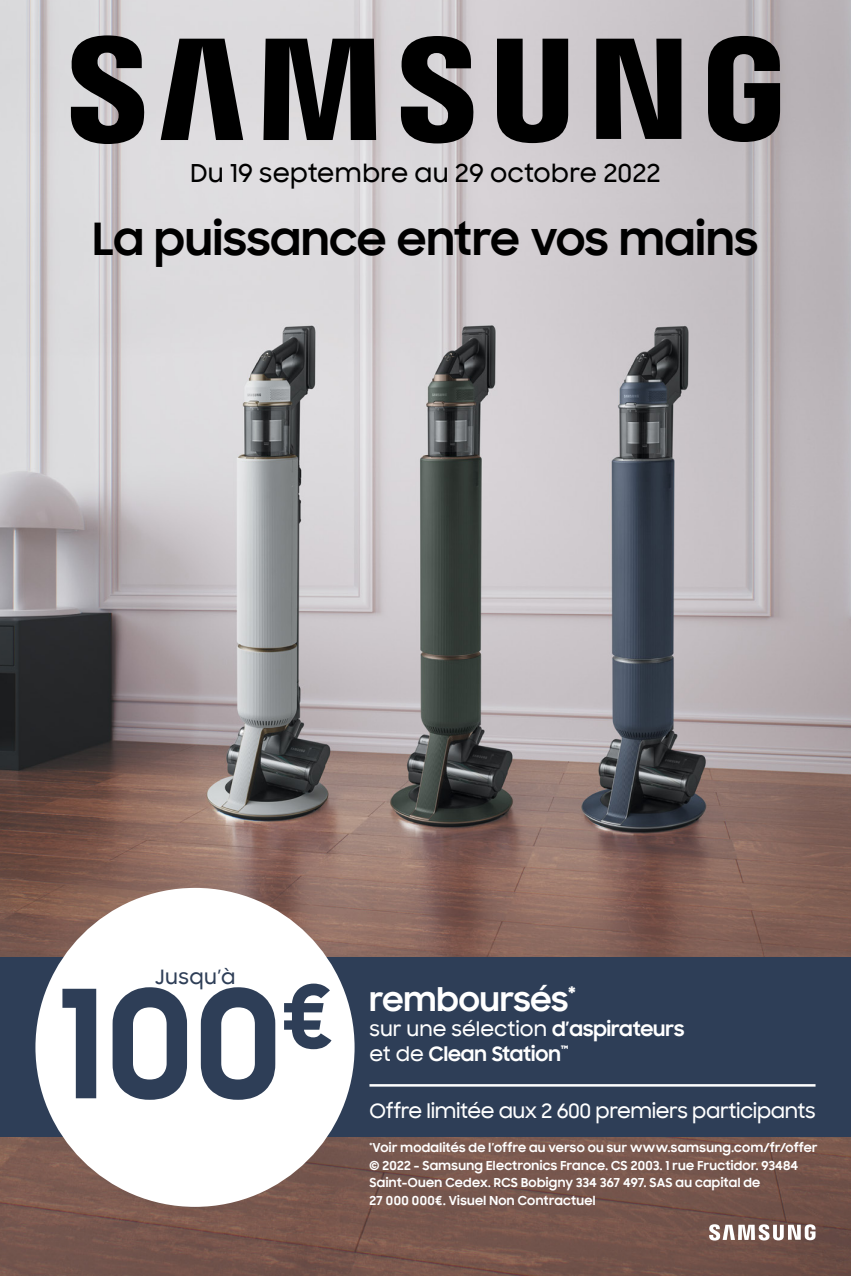
<style>
.page{position:relative;width:851px;height:1276px;background:#fff}
.page>*{position:absolute;margin:0;border:0;box-sizing:border-box;transform-origin:0 0}
.t1{font:700 150px "Samsung Sharp Sans";color:#2e3e57}
.t2{font:700 87.5px "Samsung Sharp Sans";color:#2e3e57}
.t3{font:700 45px "Samsung Sharp Sans";letter-spacing:.005em;color:#000}
.t4{font:700 32.5px "Samsung Sharp Sans";letter-spacing:.005em;color:#fff}
.t5{font:500 25px "Samsung Sharp Sans";letter-spacing:.005em;color:#000}
.t6{font:700 20px/25px "Samsung Sharp Sans";color:#fff}
.t7{font:500 20px "Samsung Sharp Sans";letter-spacing:-.02em;color:#fff}
.t8{font:500 20px "Samsung Sharp Sans";letter-spacing:.03em;color:#2e3e57}
.t9{font:700 12.5px/17.5px "Samsung Sharp Sans";letter-spacing:.03em;color:#fff}
.s1{font-weight:500}
</style>
<div class="page">
<img style="left:0;top:0;width:850px;height:957px">
<img style="left:0;top:1137px;width:850px;height:139px">
<div style="left:0;top:957px;width:850px;height:180px;background:#2e3e57"></div>
<div style="left:35px;top:888px;width:319px;height:318px;background:#fff;border-radius:50%"></div>
<svg style="left:71px;top:35px;width:709px;height:109px;background:#626061"></svg>
<hr style="left:369px;top:1084px;width:446px;height:2px;background:#fff">
<svg style="left:709px;top:1224px;width:106px;height:16px"></svg>
<p class="t5" style="left:190px;top:155px;width:471px">Du 19 septembre au 29 octobre 2022</p>
<p class="t3" style="left:93px;top:205px;width:666px">La puissance entre vos mains</p>
<p class="t8" style="left:155px;top:962px;width:82px">Jusqu’à</p>
<p class="t1" style="left:57px;top:933px;width:226px">100</p>
<p class="t2" style="left:281px;top:952px;width:53px">€</p>
<p class="t4" style="left:369px;top:975px;width:208px">remboursés<sup>*</sup></p>
<p class="t6" style="left:369px;top:1015px;width:316px"><span class="s1">sur une sélection</span> d’aspirateurs <span class="s1">et de</span> Clean Station<sup>™</sup></p>
<p class="t7" style="left:369px;top:1096px;width:448px">Offre limitée aux 2 600 premiers participants</p>
<p class="t9" style="left:369px;top:1138px;width:449px"><sup>*</sup>Voir modalités de l’offre au verso ou sur www.samsung.com/fr/offer © 2022 - Samsung Electronics France. CS 2003. 1 rue Fructidor. 93484<br>Saint-Ouen Cedex. RCS Bobigny 334 367 497. SAS au capital de</p>
<p class="t9" style="left:369px;top:1191px;width:227px">27 000 000€. Visuel Non Contractuel</p>
</div>
